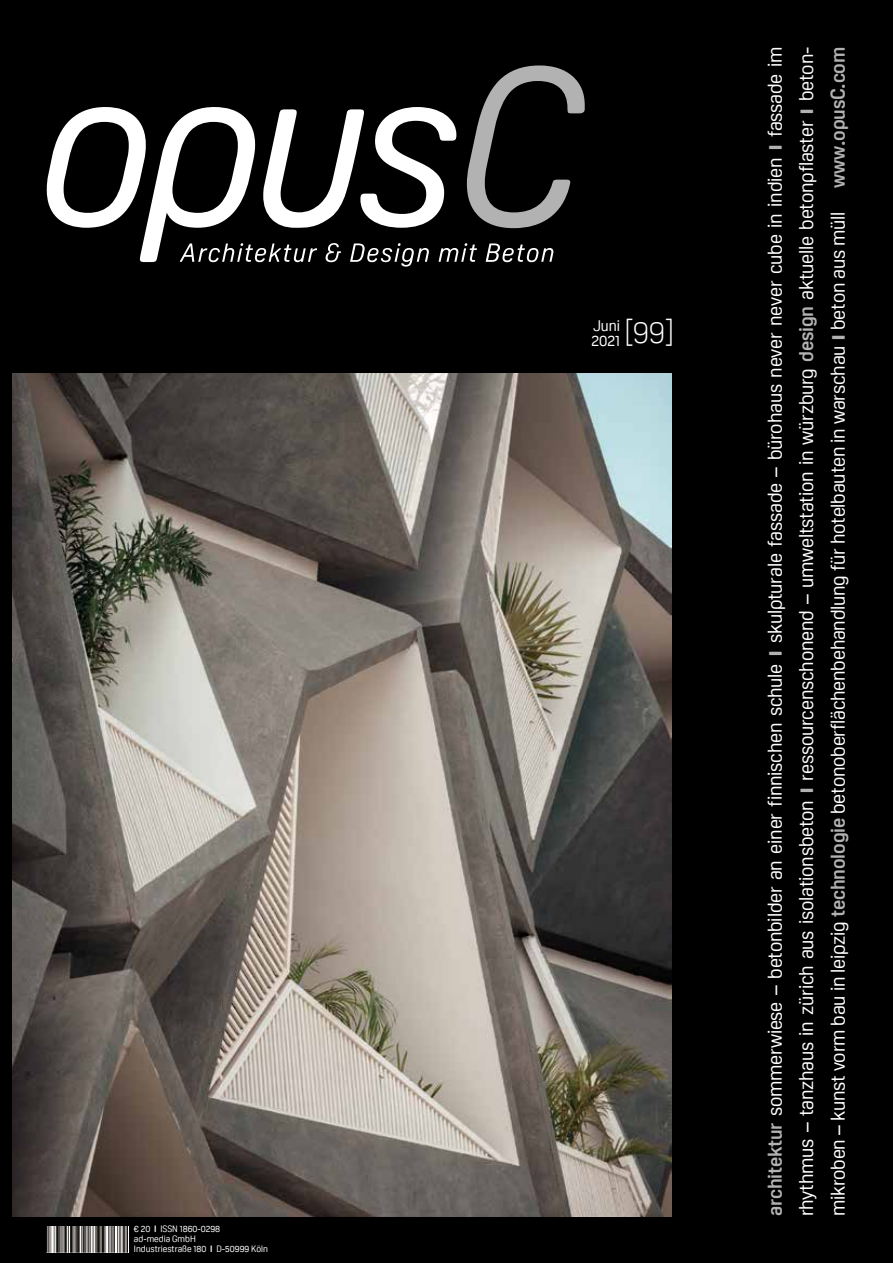
<style>
.page{position:relative;width:893px;height:1263px;background:#000}
.page>*{position:absolute;margin:0;border:0;box-sizing:border-box;transform-origin:0 0}
.t1{font:19.5px/31.5px "Oscine";letter-spacing:-.01em;color:#fff;text-align:justify}
.t2{font:15px/15.5px "Oscine";letter-spacing:-.005em;color:#fff}
.t3{font:9px/10.1px "Oscine";color:#fff}
.s1{font-weight:700}
.s2{font-weight:700;color:#b3b2b2}
.s3{font-weight:700;font-size:17.4px;color:#b3b2b2}
</style>
<div class="page">
<svg style="left:47px;top:65px;width:538px;height:202px"></svg>
<img style="left:13px;top:373px;width:658px;height:843px">
<svg style="left:46px;top:1226px;width:82px;height:26px"></svg>
<img style="left:47px;top:1227px;width:80px;height:25px">
<p class="t3" style="left:134px;top:1224px;width:136px">€ 20 <span class="s1">I</span> ISSN 1860-0298<br>ad-media GmbH<br>Industriestraße 180 <span class="s1">I</span> D-50999 Köln</p>
<p class="t2" style="left:591px;top:318px;width:84px">Juni<br>2021 <sup>[99]</sup></p>
<p class="t1" style="left:759px;top:1216px;width:1171px;rotate:-90deg"><span class="s2">architektur</span> sommerwiese – betonbilder an einer finnischen schule <span class="s3">I</span> skulpturale fassade – bürohaus never never cube in indien <span class="s3">I</span> fassade im rhythmus – tanzhaus in zürich aus isolationsbeton <span class="s3">I</span> ressourcenschonend – umweltstation in würzburg <span class="s2">design</span> aktuelle betonpflaster <span class="s3">I</span> beton&shy;mikroben – kunst vorm bau in leipzig <span class="s2">technologie</span> betonoberflächenbehandlung für hotelbauten in warschau <span class="s3">I</span> beton aus müll <span class="s2">www.opusC.com</span></p>
</div>
